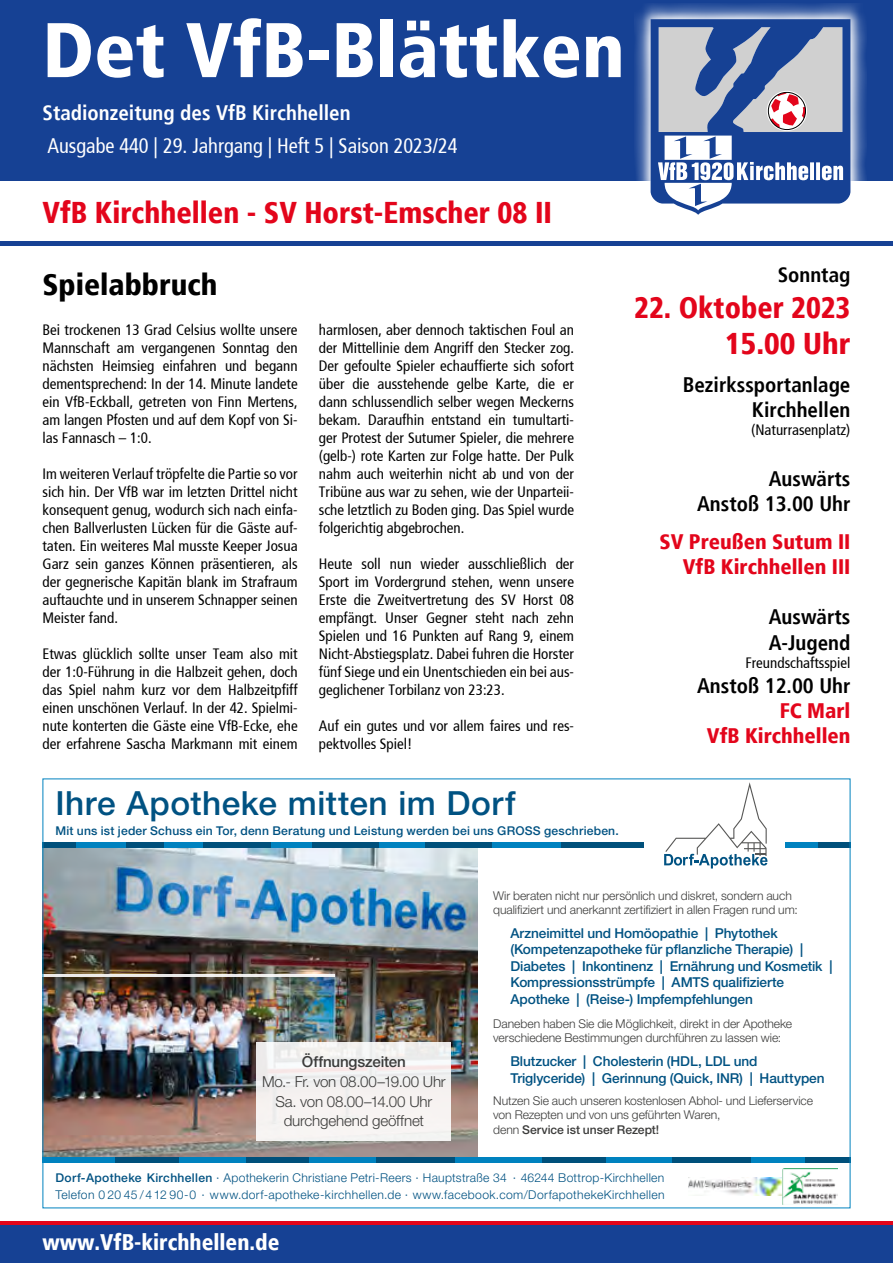
<style>
.page{position:relative;width:893px;height:1263px;background:#fff}
.page>*{position:absolute;margin:0;border:0;box-sizing:border-box;transform-origin:0 0}
.t1{font:900 condensed 77.25px "Frutiger";color:#fff}
.t2{font:500 33.3px "Helvetica Neue LT Std";letter-spacing:.015em;color:#005282}
.t3{font:900 condensed 30px "Frutiger";color:#e3051b;scale:.96 1}
.t4{font:900 condensed 30px/36px "Frutiger";color:#e3051b;text-align:right;scale:.95 1}
.Headline{font:900 condensed 30px "Frutiger";color:#000}
.t5{font:900 condensed 22.5px "Frutiger";color:#fff}
.t6{font:700 condensed 21px/25.2px "Frutiger";color:#000;text-align:right}
.t7{font:900 condensed 21px/25.2px "Frutiger";color:#e3051b;text-align:right}
.t8{font:condensed 21px "Frutiger";color:#fff}
.t9{font:700 condensed 21px "Frutiger";color:#fff}
.t10{font:300 15.15px/19.6px "Helvetica Neue LT Std";letter-spacing:-.015em;color:#3c3c3b;text-align:center}
.Fließtext{font:condensed 15px/18px "Frutiger";color:#000;text-align:justify}
.t11{font:500 13.65px/16.4px "Helvetica Neue LT Std";letter-spacing:-.01em;color:#005282}
.t12{font:300 12.15px/14.5px "Helvetica Neue LT Std";letter-spacing:-.005em;color:#3c3c3b}
.t13{font:300 12.15px/16.6px "Helvetica Neue LT Std";letter-spacing:.03em;color:#005282}
.t14{font:500 12.15px "Helvetica Neue LT Std";letter-spacing:.015em;color:#005282}
.s1{font-weight:500}
</style>
<div class="page">
<img style="left:45px;top:848px;width:433px;height:309px">
<hr style="left:43px;top:974px;width:292px;height:2px;background:#fff">
<div style="left:541px;top:1157px;width:65px;height:5px;background:#00507b"></div>
<div style="left:606px;top:1157px;width:66px;height:5px;background:#0082bf"></div>
<div style="left:672px;top:1157px;width:80px;height:5px;background:#00507b"></div>
<div style="left:752px;top:1157px;width:55px;height:5px;background:#0082bf"></div>
<div style="left:245px;top:1157px;width:65px;height:5px;background:#00507b"></div>
<div style="left:310px;top:1157px;width:66px;height:5px;background:#0082bf"></div>
<div style="left:376px;top:1157px;width:79px;height:5px;background:#00507b"></div>
<div style="left:455px;top:1157px;width:87px;height:5px;background:#0082bf"></div>
<div style="left:115px;top:1157px;width:64px;height:5px;background:#00507b"></div>
<div style="left:179px;top:1157px;width:67px;height:5px;background:#0082bf"></div>
<div style="left:805px;top:1157px;width:45px;height:5px;background:#00507b"></div>
<div style="left:43px;top:1157px;width:72px;height:5px;background:#0082bf"></div>
<div style="left:257px;top:1042px;width:194px;height:99px;background:#f6f3f1"></div>
<div style="left:425px;top:842px;width:67px;height:6px;background:#00507b"></div>
<div style="left:492px;top:842px;width:69px;height:6px;background:#0082bf"></div>
<div style="left:561px;top:842px;width:83px;height:6px;background:#00507b"></div>
<div style="left:785px;top:842px;width:65px;height:6px;background:#00507b"></div>
<div style="left:379px;top:842px;width:46px;height:6px;background:#0082bf"></div>
<div style="left:311px;top:842px;width:68px;height:6px;background:#00507b"></div>
<div style="left:258px;top:842px;width:53px;height:6px;background:#0082bf"></div>
<div style="left:76px;top:842px;width:51px;height:6px;background:#0082bf"></div>
<div style="left:43px;top:842px;width:33px;height:6px;background:#00507b"></div>
<div style="left:164px;top:842px;width:51px;height:6px;background:#0082bf"></div>
<div style="left:127px;top:842px;width:37px;height:6px;background:#00507b"></div>
<div style="left:203px;top:842px;width:67px;height:6px;background:#00507b"></div>
<svg style="left:664px;top:782px;width:103px;height:86px"></svg>
<div style="left:785px;top:842px;width:32px;height:6px;background:#0082bf"></div>
<img style="left:782px;top:1168px;width:56px;height:37px">
<img style="left:688px;top:1177px;width:93px;height:18px">
<div style="left:0;top:0;width:893px;height:181px;background:#164194"></div>
<hr style="left:0;top:242px;width:893px;height:4px;background:#164194">
<hr style="left:0;top:1221px;width:893px;height:4px;background:#e3051b">
<div style="left:0;top:1225px;width:893px;height:38px;background:#164194"></div>
<svg style="left:635px;top:3px;width:231px;height:191px"></svg>
<svg style="left:651px;top:19px;width:199px;height:196px"></svg>
<div style="left:768px;top:92px;width:38px;height:38px;border:1px solid #000;border-radius:50%"></div>
<p class="t1" style="left:43px;top:16px;width:584px">Det VfB-Blättken</p>
<p class="t9" style="left:43px;top:103px;width:310px">Stadionzeitung des VfB Kirchhellen</p>
<p class="t8" style="left:47px;top:137px;width:412px">Ausgabe 440 | 29. Jahrgang | Heft 5 | Saison 2023/24</p>
<p class="t3" style="left:43px;top:199px;width:532px">VfB Kirchhellen - SV Horst-Emscher 08 II</p>
<p class="Headline" style="left:43px;top:271px;width:177px">Spielabbruch</p>
<p class="Fließtext" style="left:43px;top:322px;width:257px">Bei trockenen 13 Grad Celsius wollte unsere Mannschaft am vergangenen Sonntag den nächsten Heimsieg einfahren und begann dementsprechend: In der 14. Minute landete ein VfB-Eckball, getreten von Finn Mertens, am langen Pfosten und auf dem Kopf von Si&shy;las Fannasch – 1:0.</p>
<p class="Fließtext" style="left:43px;top:466px;width:257px">Im weiteren Verlauf tröpfelte die Partie so vor sich hin. Der VfB war im letzten Drittel nicht konsequent genug, wodurch sich nach einfa&shy;chen Ballverlusten Lücken für die Gäste auf&shy;taten. Ein weiteres Mal musste Keeper Josua Garz sein ganzes Können präsentieren, als der gegnerische Kapitän blank im Strafraum auftauchte und in unserem Schnapper seinen Meister fand.</p>
<p class="Fließtext" style="left:43px;top:646px;width:257px">Etwas glücklich sollte unser Team also mit der 1:0-Führung in die Halbzeit gehen, doch das Spiel nahm kurz vor dem Halbzeitpfiff einen unschönen Verlauf. In der 42. Spielmi&shy;nute konterten die Gäste eine VfB-Ecke, ehe der erfahrene Sascha Markmann mit einem</p>
<p class="Fließtext" style="left:319px;top:322px;width:257px">harmlosen, aber dennoch taktischen Foul an der Mittellinie dem Angriff den Stecker zog.<br>Der gefoulte Spieler echauffierte sich sofort über die ausstehende gelbe Karte, die er dann schlussendlich selber wegen Meckerns bekam. Daraufhin entstand ein tumultarti&shy;ger Protest der Sutumer Spieler, die mehrere (gelb-) rote Karten zur Folge hatte. Der Pulk nahm auch weiterhin nicht ab und von der Tribüne aus war zu sehen, wie der Unparteii&shy;sche letztlich zu Boden ging. Das Spiel wurde folgerichtig abgebrochen.</p>
<p class="Fließtext" style="left:319px;top:556px;width:257px">Heute soll nun wieder ausschließlich der Sport im Vordergrund stehen, wenn unsere Erste die Zweitvertretung des SV Horst 08 empfängt. Unser Gegner steht nach zehn Spielen und 16 Punkten auf Rang 9, einem Nicht-Abstiegsplatz. Dabei fuhren die Horster fünf Siege und ein Unentschieden ein bei aus&shy;geglichener Torbilanz von 23:23.</p>
<p class="Fließtext" style="left:319px;top:718px;width:257px">Auf ein gutes und vor allem faires und res&shy;pektvolles Spiel!</p>
<p class="t2" style="left:55px;top:783px;width:462px">Ihre Apotheke mitten im Dorf</p>
<p class="t14" style="left:55px;top:823px;width:565px">Mit uns ist jeder Schuss ein Tor, denn Beratung und Leistung werden bei uns GROSS geschrieben.</p>
<p class="t6" style="left:778px;top:264px;width:74px">Sonntag</p>
<p class="t4" style="left:634px;top:292px;width:229px">22. Oktober 2023<br>15.00 Uhr</p>
<p class="t6" style="left:683px;top:374px;width:169px">Bezirkssportanlage<br>Kirchhellen</p>
<p class="Fließtext" style="left:751px;top:422px;width:101px">(Naturrasenplatz)</p>
<p class="t6" style="left:697px;top:467px;width:155px">Auswärts<br>Anstoß 13.00 Uhr</p>
<p class="t7" style="left:659px;top:530px;width:193px">SV Preußen Sutum II</p>
<p class="t7" style="left:683px;top:556px;width:169px">VfB Kirchhellen III</p>
<p class="t6" style="left:769px;top:606px;width:83px;text-align:left">Auswärts<br>A-Jugend</p>
<p class="Fließtext" style="left:745px;top:655px;width:106px">Freundschaftsspiel</p>
<p class="t6" style="left:697px;top:674px;width:155px">Anstoß 12.00 Uhr</p>
<p class="t7" style="left:707px;top:700px;width:145px">FC Marl<br>VfB Kirchhellen</p>
<p class="t10" style="left:262px;top:1052px;width:185px"><span class="s1">Öffnungszeiten<br></span>Mo.- Fr. von 08.00–19.00 Uhr<br>Sa. von 08.00–14.00 Uhr durchgehend geöffnet</p>
<p class="t12" style="left:493px;top:888px;width:306px">Wir beraten nicht nur persönlich und diskret, sondern auch qualifiziert und anerkannt zertifiziert in allen Fragen rund um:</p>
<p class="t11" style="left:510px;top:925px;width:323px">Arzneimittel und Homöopathie | Phytothek (Kompetenzapotheke für pflanzliche Therapie) | Diabetes | Inkontinenz | Ernährung und Kosmetik | Kompressionsstrümpfe | AMTS qualifizierte Apotheke | (Reise-) Impfempfehlungen</p>
<p class="t12" style="left:493px;top:1016px;width:301px">Daneben haben Sie die Möglichkeit, direkt in der Apotheke verschiedene Bestimmungen durchführen zu lassen wie:</p>
<p class="t11" style="left:510px;top:1053px;width:316px">Blutzucker | Cholesterin (HDL, LDL und<br>Triglyceride) | Gerinnung (Quick, INR) | Hauttypen</p>
<p class="t12" style="left:493px;top:1093px;width:321px">Nutzen Sie auch unseren kostenlosen Abhol- und Lieferservice von Rezepten und von uns geführten Waren,<br>denn <span class="s1">Service ist unser Rezept!</span></p>
<p class="t13" style="left:55px;top:1169px;width:611px"><span class="s1">Dorf-Apotheke Kirchhellen</span> · Apothekerin Christiane Petri-Reers · Hauptstraße 34 · 46244 Bottrop-Kirchhellen<br>Telefon 0 20 45 /412 90-0 · www.dorf-apotheke-kirchhellen.de · www.facebook.com/DorfapothekeKirchhellen</p>
<p class="t5" style="left:43px;top:1232px;width:238px">www.VfB-kirchhellen.de</p>
</div>
